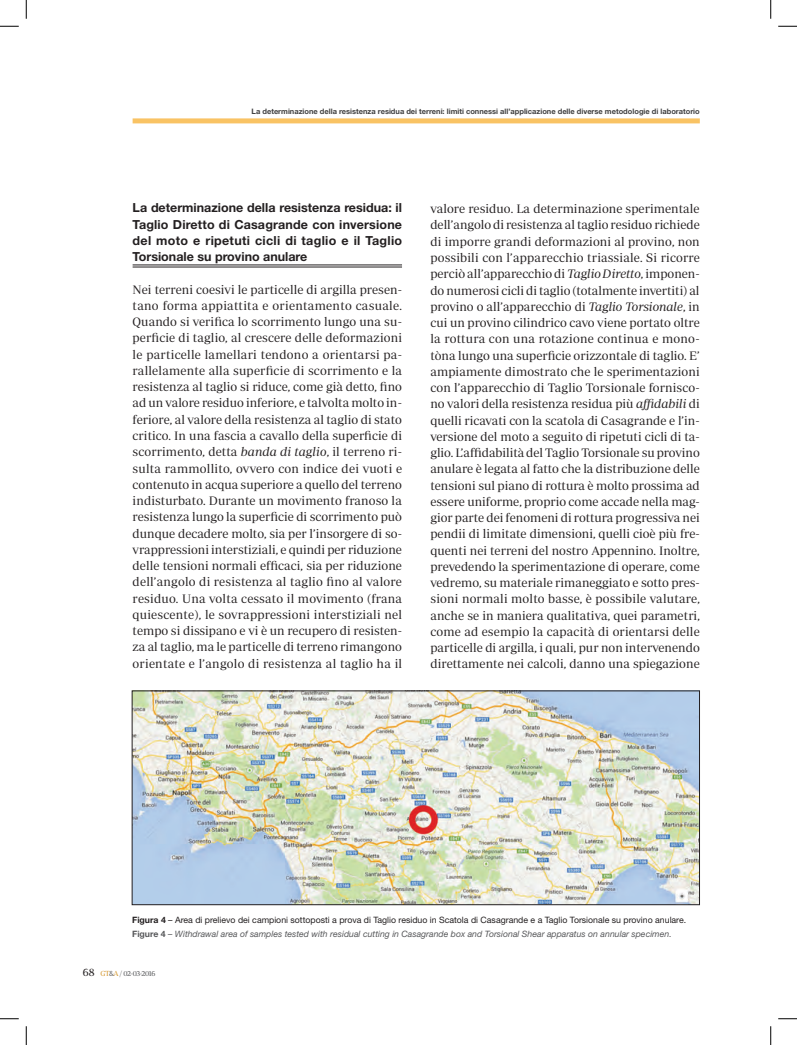
<style>
.page{position:relative;width:797px;height:1045px;background:#fff}
.page>*{position:absolute;margin:0;border:0;box-sizing:border-box;transform-origin:0 0}
.t1{font:12.5px/16.2px "Periodico Display Lg";letter-spacing:.005em;color:#231f20;text-align:justify}
.t2{font:700 12.5px/16.2px "Helvetica Neue LT Std";color:#231f20;text-align:justify}
.t3{font:8.75px/14px "Helvetica Neue LT Std";color:#231f20}
.t4{font:700 7.5px "Helvetica Neue LT Std";color:#3e3e3f}
.t5{font:7.5px "Periodico Display Lg";letter-spacing:-.05em;color:#57585a}
.s1{font-family:"Periodico Display Lg It"}
.s2{font-weight:700}
.s3{font-weight:700;color:#57585a}
.s4{font-style:italic;color:#57585a}
.s5{font-size:11.25px;color:#231f20}
.s6{color:#d39429}
</style>
<div class="page">
<div style="left:133px;top:118px;width:566px;height:5px;background:#f9c364"></div>
<hr style="left:133px;top:265px;width:269px;height:1px;background:#231f20">
<hr style="left:133px;top:267px;width:269px;height:1px;background:#231f20">
<img style="left:134px;top:692px;width:563px;height:211px">
<div style="left:132px;top:690px;width:567px;height:215px;border:1px solid #231f20"></div>
<svg style="left:0;top:25px;width:19px;height:2px"></svg>
<svg style="left:778px;top:25px;width:19px;height:2px"></svg>
<svg style="left:0;top:1018px;width:19px;height:1px"></svg>
<svg style="left:778px;top:1018px;width:19px;height:1px"></svg>
<svg style="left:25px;top:0;width:2px;height:19px"></svg>
<svg style="left:25px;top:1026px;width:2px;height:19px"></svg>
<svg style="left:770px;top:0;width:1px;height:19px"></svg>
<svg style="left:770px;top:1026px;width:1px;height:19px"></svg>
<p class="t4" style="left:252px;top:106px;width:449px">La determinazione della resistenza residua dei terreni: limiti connessi all’applicazione delle diverse metodologie di laboratorio</p>
<p class="t2" style="left:133px;top:199px;width:271px">La determinazione della resistenza residua: il Taglio Diretto di Casagrande con inversione del moto e ripetuti cicli di taglio e il Taglio Torsionale su provino anulare</p>
<p class="t1" style="left:133px;top:281px;width:271px">Nei terreni coesivi le particelle di argilla presen&shy;tano forma appiattita e orientamento casuale.<br>Quando si verifica lo scorrimento lungo una su&shy;perficie di taglio, al crescere delle deformazioni le particelle lamellari tendono a orientarsi pa&shy;rallelamente alla superficie di scorrimento e la resistenza al taglio si riduce, come già detto, fino ad un valore residuo inferiore, e talvolta molto in&shy;feriore, al valore della resistenza al taglio di stato critico. In una fascia a cavallo della superficie di scorrimento, detta <span class="s1">banda di taglio</span>, il terreno ri&shy;sulta rammollito, ovvero con indice dei vuoti e contenuto in acqua superiore a quello del terreno indisturbato. Durante un movimento franoso la resistenza lungo la superficie di scorrimento può dunque decadere molto, sia per l’insorgere di so&shy;vrappressioni interstiziali, e quindi per riduzione delle tensioni normali efficaci, sia per riduzione dell’angolo di resistenza al taglio fino al valore residuo. Una volta cessato il movimento (frana quiescente), le sovrappressioni interstiziali nel tempo si dissipano e vi è un recupero di resisten&shy;za al taglio, ma le particelle di terreno rimangono orientate e l’angolo di resistenza al taglio ha il</p>
<p class="t1" style="left:430px;top:201px;width:271px">valore residuo. La determinazione sperimentale dell’angolo di resistenza al taglio residuo richiede di imporre grandi deformazioni al provino, non possibili con l’apparecchio triassiale. Si ricorre perciò all’apparecchio di <span class="s1">Taglio Diretto</span>, imponen&shy;do numerosi cicli di taglio (totalmente invertiti) al provino o all’apparecchio di <span class="s1">Taglio Torsionale</span>, in cui un provino cilindrico cavo viene portato oltre la rottura con una rotazione continua e mono&shy;tòna lungo una superficie orizzontale di taglio. E’ ampiamente dimostrato che le sperimentazioni con l’apparecchio di Taglio Torsionale fornisco&shy;no valori della resistenza residua più <span class="s1">affidabili</span> di quelli ricavati con la scatola di Casagrande e l’in&shy;versione del moto a seguito di ripetuti cicli di ta&shy;glio. L’affidabilità del Taglio Torsionale su provino anulare è legata al fatto che la distribuzione delle tensioni sul piano di rottura è molto prossima ad essere uniforme, proprio come accade nella mag&shy;gior parte dei fenomeni di rottura progressiva nei pendii di limitate dimensioni, quelli cioè più fre&shy;quenti nei terreni del nostro Appennino. Inoltre, prevedendo la sperimentazione di operare, come vedremo, su materiale rimaneggiato e sotto pres&shy;sioni normali molto basse, è possibile valutare, anche se in maniera qualitativa, quei parametri, come ad esempio la capacità di orientarsi delle particelle di argilla, i quali, pur non intervenendo direttamente nei calcoli, danno una spiegazione</p>
<p class="t3" style="left:132px;top:913px;width:555px"><span class="s2">Figura 4</span> – Area di prelievo dei campioni sottoposti a prova di Taglio residuo in Scatola di Casagrande e a Taglio Torsionale su provino anulare.<br><span class="s3">Figure 4</span> <span class="s4">– Withdrawal area of samples tested with residual cutting in Casagrande box and Torsional Shear apparatus on annular specimen.</span></p>
<p class="t5" style="left:83px;top:969px;width:74px"><span class="s5">68</span> <span class="s6">GT</span>&amp;<span class="s6">A</span> / 02-03-2016</p>
</div>
